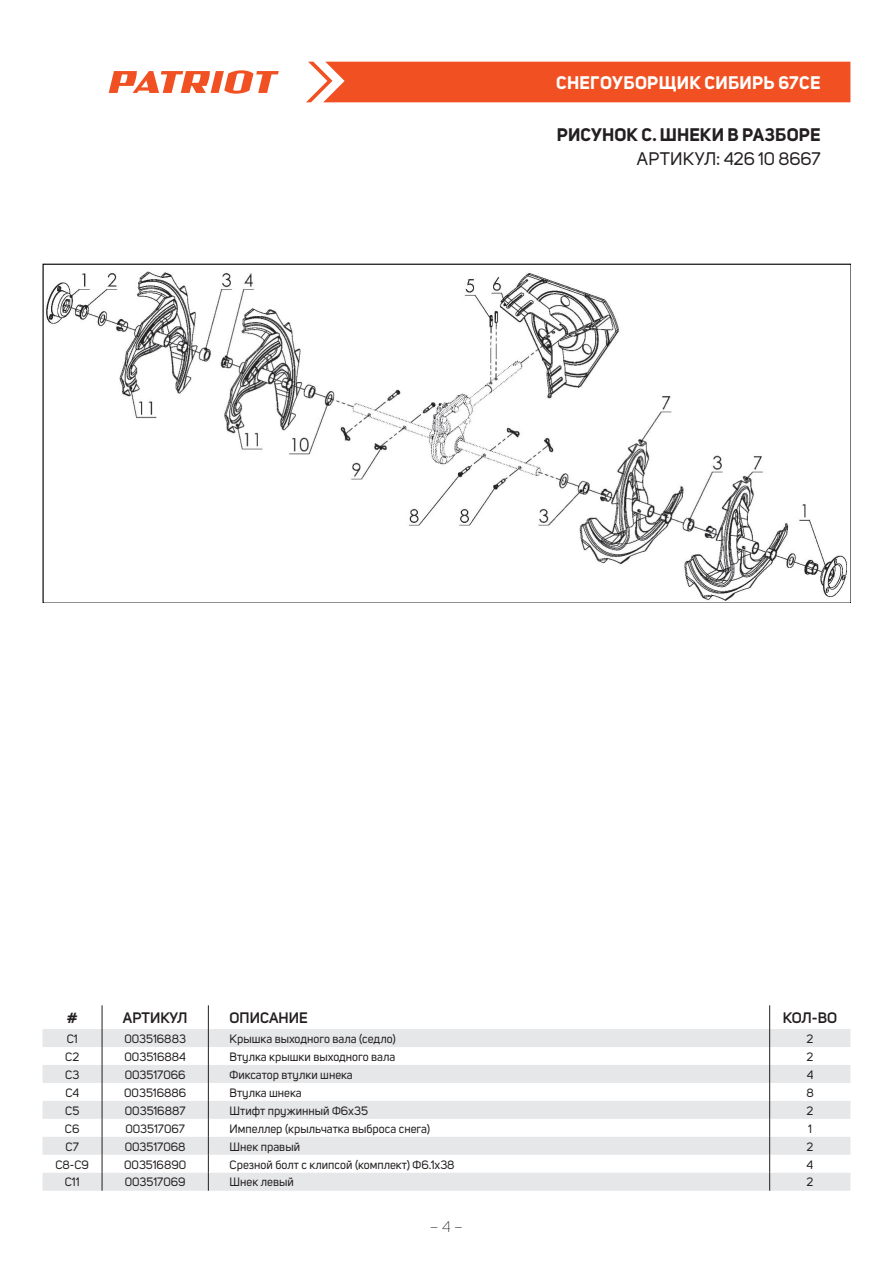
<style>
.page{position:relative;width:893px;height:1263px;background:#fff}
.page>*{position:absolute;margin:0;border:0;box-sizing:border-box;transform-origin:0 0}
.t1{font:700 18px "Uni Sans";letter-spacing:.02em;color:#fff}
.t2{font:700 18px "Uni Sans";letter-spacing:.005em;color:#231f20}
.t3{font:18px "Uni Sans";letter-spacing:-.005em;color:#231f20}
.t4{font:600 15px "Uni Sans";color:#231f20}
.t5{font:300 15px "Uni Sans";color:#231f20}
.t6{font:12px "Uni Sans";color:#231f20}
</style>
<div class="page">
<div style="left:306px;top:62px;width:544px;height:40px;background:#f15122"></div>
<svg style="left:109px;top:70px;width:170px;height:24px"></svg>
<svg style="left:43px;top:1029px;width:807px;height:162px;fill:#e6e7e9"></svg>
<svg style="left:102px;top:1005px;width:1px;height:186px"></svg>
<svg style="left:208px;top:1005px;width:1px;height:186px"></svg>
<svg style="left:769px;top:1005px;width:1px;height:186px"></svg>
<svg style="left:43px;top:264px;width:807px;height:338px"></svg>
<h1 class="t1" style="left:556px;top:72px;width:266px">СНЕГОУБОРЩИК СИБИРЬ 67CE</h1>
<h1 class="t2" style="left:557px;top:123px;width:265px">РИСУНОК C. ШНЕКИ В РАЗБОРЕ</h1>
<h1 class="t3" style="left:637px;top:148px;width:185px">АРТИКУЛ: 426 10 8667</h1>
<p class="t4" style="left:67px;top:1009px;width:12px">#</p>
<p class="t4" style="left:123px;top:1009px;width:66px">АРТИКУЛ</p>
<p class="t4" style="left:230px;top:1009px;width:80px">ОПИСАНИЕ</p>
<p class="t4" style="left:783px;top:1009px;width:56px">КОЛ-ВО</p>
<p class="t6" style="left:67px;top:1032px;width:12px">C1</p>
<p class="t6" style="left:124px;top:1032px;width:63px">003516883</p>
<p class="t6" style="left:230px;top:1032px;width:168px">Крышка выходного вала (седло)</p>
<p class="t6" style="left:807px;top:1032px;width:8px">2</p>
<p class="t6" style="left:65px;top:1049px;width:15px">C2</p>
<p class="t6" style="left:124px;top:1049px;width:63px">003516884</p>
<p class="t6" style="left:230px;top:1049px;width:167px">Втулка крышки выходного вала</p>
<p class="t6" style="left:807px;top:1049px;width:8px">2</p>
<p class="t6" style="left:65px;top:1067px;width:16px">C3</p>
<p class="t6" style="left:125px;top:1067px;width:62px">003517066</p>
<p class="t6" style="left:230px;top:1067px;width:125px">Фиксатор втулки шнека</p>
<p class="t6" style="left:807px;top:1067px;width:8px">4</p>
<p class="t6" style="left:65px;top:1085px;width:15px">C4</p>
<p class="t6" style="left:124px;top:1085px;width:64px">003516886</p>
<p class="t6" style="left:230px;top:1085px;width:74px">Втулка шнека</p>
<p class="t6" style="left:806px;top:1085px;width:9px">8</p>
<p class="t6" style="left:65px;top:1103px;width:16px">C5</p>
<p class="t6" style="left:125px;top:1103px;width:62px">003516887</p>
<p class="t6" style="left:230px;top:1103px;width:140px">Штифт пружинный Ф6х35</p>
<p class="t6" style="left:807px;top:1103px;width:8px">2</p>
<p class="t6" style="left:65px;top:1121px;width:16px">C6</p>
<p class="t6" style="left:125px;top:1121px;width:61px">003517067</p>
<p class="t6" style="left:230px;top:1121px;width:202px">Импеллер (крыльчатка выброса снега)</p>
<p class="t6" style="left:808px;top:1121px;width:5px">1</p>
<p class="t6" style="left:66px;top:1139px;width:15px">C7</p>
<p class="t6" style="left:125px;top:1139px;width:62px">003517068</p>
<p class="t6" style="left:230px;top:1139px;width:72px">Шнек правый</p>
<p class="t6" style="left:807px;top:1139px;width:8px">2</p>
<p class="t6" style="left:55px;top:1157px;width:35px">C8-C9</p>
<p class="t6" style="left:124px;top:1157px;width:64px">003516890</p>
<p class="t6" style="left:230px;top:1157px;width:227px">Срезной болт с клипсой (комплект) Ф6.1х38</p>
<p class="t6" style="left:807px;top:1157px;width:8px">4</p>
<p class="t6" style="left:65px;top:1175px;width:16px">C11</p>
<p class="t6" style="left:125px;top:1175px;width:62px">003517069</p>
<p class="t6" style="left:230px;top:1175px;width:66px">Шнек левый</p>
<p class="t6" style="left:807px;top:1175px;width:8px">2</p>
<p class="t5" style="left:430px;top:1218px;width:35px">– 4 –</p>
</div>
